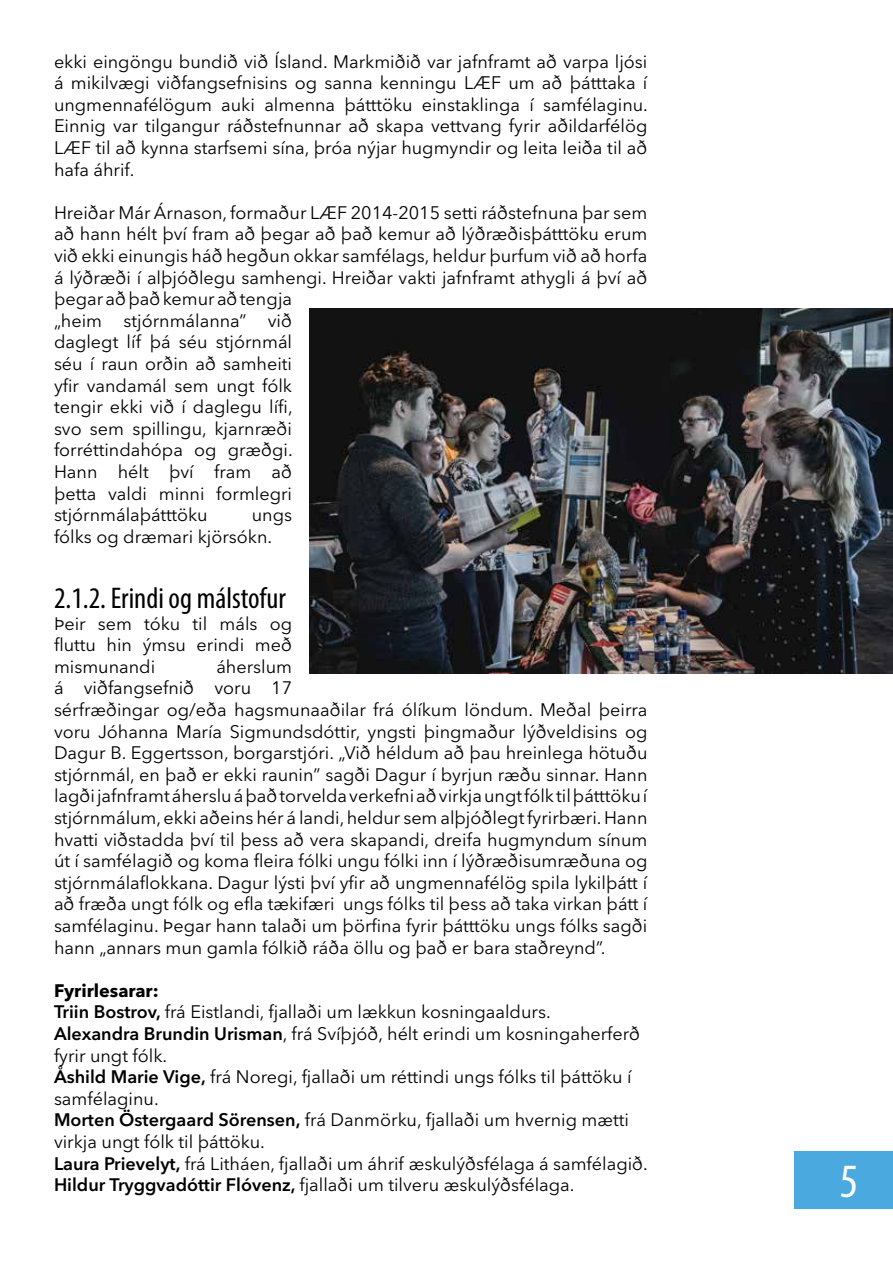
<style>
.page{position:relative;width:893px;height:1263px;background:#fff}
.page>*{position:absolute;margin:0;border:0;box-sizing:border-box;transform-origin:0 0}
.t1{font:condensed 48px "Myriad Pro";color:#fff}
.t2{font:condensed 30px "Myriad Pro";color:#000}
.t3{font:18px/21.6px "Avenir Next LT Pro";color:#000}
.s1{font-weight:700}
.s2{font-weight:600}
</style>
<div class="page">
<div style="left:794px;top:1151px;width:99px;height:58px;background:#4aaae0"></div>
<img style="left:309px;top:308px;width:584px;height:366px">
<p class="t3" style="left:54px;top:51px;width:595px;text-align:justify">ekki eingöngu bundið við Ísland. Markmiðið var jafnframt að varpa ljósi á mikilvægi viðfangsefnisins og sanna kenningu LÆF um að þátttaka í ungmennafélögum auki almenna þátttöku einstaklinga í samfélaginu.<br>Einnig var tilgangur ráðstefnunnar að skapa vettvang fyrir aðildarfélög LÆF til að kynna starfsemi sína, þróa nýjar hugmyndir og leita leiða til að hafa áhrif.</p>
<p class="t3" style="left:54px;top:202px;width:595px">Hreiðar Már Árnason, formaður LÆF 2014-2015 setti ráðstefnuna þar sem að hann hélt því fram að þegar að það kemur að lýðræðisþátttöku erum við ekki einungis háð hegðun okkar samfélags, heldur þurfum við að horfa á lýðræði í alþjóðlegu samhengi. Hreiðar vakti jafnframt athygli á því að þegar að það kemur að tengja<br>„heim stjórnmálanna” við<br>daglegt líf þá séu stjórnmál<br>séu í raun orðin að samheiti<br>yfir vandamál sem ungt fólk<br>tengir ekki við í daglegu lífi,<br>svo sem spillingu, kjarnræði<br>forréttindahópa og græðgi.<br>Hann hélt því fram að<br>þetta valdi minni formlegri<br>stjórnmálaþátttöku</p>
<p class="t3" style="left:54px;top:504px;width:240px;text-indent:198px">ungs fólks og dræmari kjörsókn.</p>
<h2 class="t2" style="left:54px;top:580px;width:233px">2.1.2. Erindi og málstofur</h2>
<p class="t3" style="left:54px;top:612px;width:240px;text-align:justify">Þeir sem tóku til máls og fluttu hin ýmsu erindi með mismunandi</p>
<p class="t3" style="left:54px;top:656px;width:595px;text-indent:162px">áherslum<br>á viðfangsefnið voru 17<br>sérfræðingar og/eða hagsmunaaðilar frá ólíkum löndum. Meðal þeirra voru Jóhanna María Sigmundsdóttir, yngsti þingmaður lýðveldisins og Dagur B. Eggertsson, borgarstjóri. „Við héldum að þau hreinlega hötuðu stjórnmál, en það er ekki raunin” sagði Dagur í byrjun ræðu sinnar. Hann lagði jafnframt áherslu á það torvelda verkefni að virkja ungt fólk til þátttöku í stjórnmálum, ekki aðeins hér á landi, heldur sem alþjóðlegt fyrirbæri. Hann hvatti viðstadda því til þess að vera skapandi, dreifa hugmyndum sínum út í samfélagið og koma fleira fólki ungu fólki inn í lýðræðisumræðuna og stjórnmálaflokkana. Dagur lýsti því yfir að ungmennafélög spila lykilþátt í að fræða ungt fólk og efla tækifæri ungs fólks til þess að taka virkan þátt í samfélaginu. Þegar hann talaði um þörfina fyrir þátttöku ungs fólks sagði hann „annars mun gamla fólkið ráða öllu og það er bara staðreynd”.</p>
<p class="t3" style="left:54px;top:980px;width:595px"><span class="s1">Fyrirlesarar:<br></span><span class="s2">Triin Bostrov,</span> frá Eistlandi, fjallaði um lækkun kosningaaldurs.<br><span class="s2">Alexandra Brundin Urisman</span>, frá Svíþjóð, hélt erindi um kosningaherferð fyrir ungt fólk.<br><span class="s2">Åshild Marie Vige,</span> frá Noregi, fjallaði um réttindi ungs fólks til þáttöku í samfélaginu.<br><span class="s2">Morten Östergaard Sörensen,</span> frá Danmörku, fjallaði um hvernig mætti virkja ungt fólk til þáttöku.<br><span class="s2">Laura Prievelyt,</span> frá Litháen, fjallaði um áhrif æskulýðsfélaga á samfélagið.<br><span class="s2">Hildur Tryggvadóttir Flóvenz,</span> fjallaði um tilveru æskulýðsfélaga.</p>
<h1 class="t1" style="left:840px;top:1152px;width:20px">5</h1>
</div>
